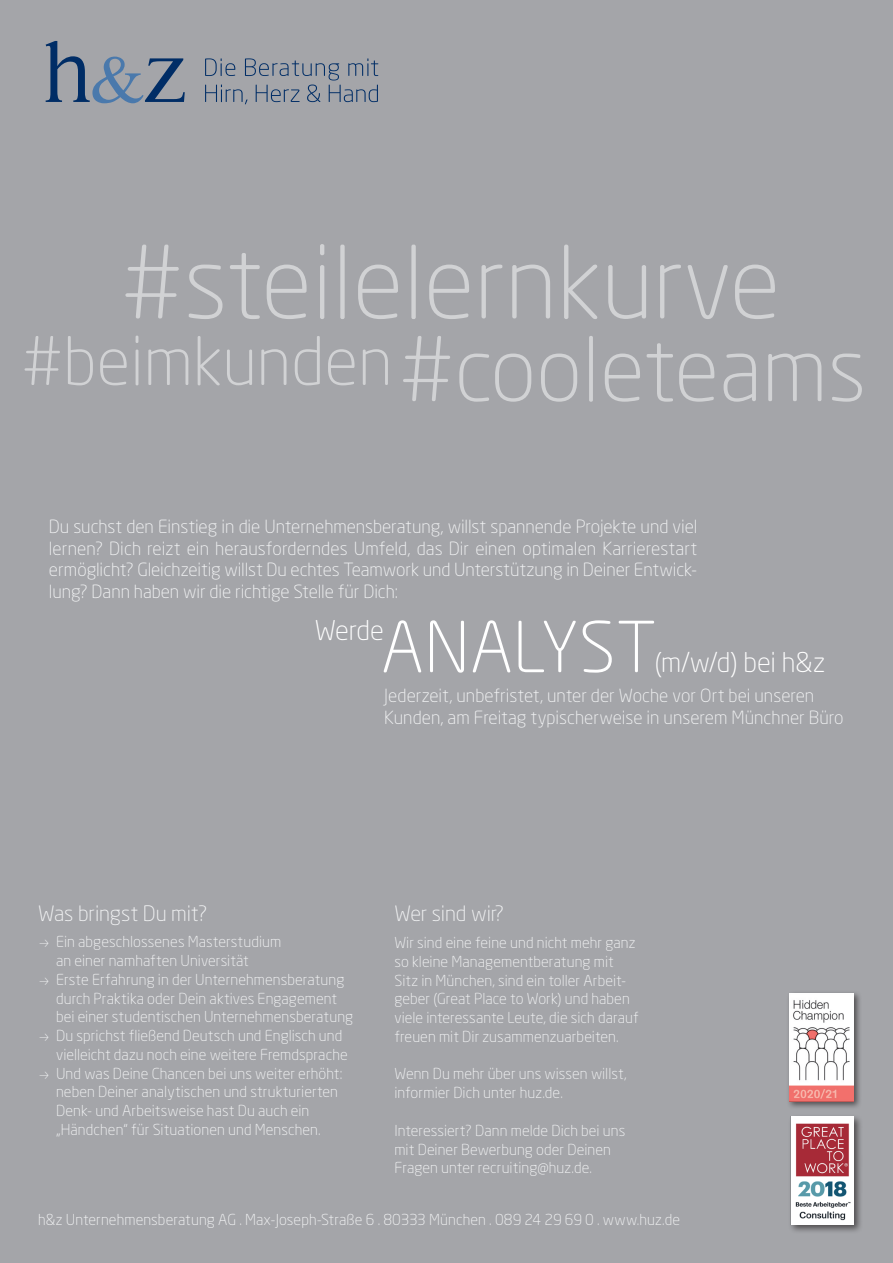
<style>
.page{position:relative;width:893px;height:1263px;background:#a4a5a9}
.page>*{position:absolute;margin:0;border:0;box-sizing:border-box;transform-origin:0 0}
.t1{font:300 99.45px "Neo Sans Std";color:#d1d2d4}
.t2{font:300 69.3px "Neo Sans Std";letter-spacing:.005em;color:#fff}
.t3{font:300 66px "Neo Sans Std";color:#d1d2d4}
.t4{font:300 27px "Neo Sans Std";letter-spacing:-.01em;color:#fff}
.t5{font:300 21px "Neo Sans Std";letter-spacing:-.005em;color:#f2f3f4}
.t6{font:300 18px/21.8px "Neo Sans Std";color:#f2f3f4;text-align:justify}
.t7{font:300 15px/18.8px "Neo Sans Std";letter-spacing:.005em;color:#f2f3f4}
.s1{font-size:87.9px}
.s2{font-family:"Bunuelo Clean Pro"}
</style>
<div class="page">
<svg style="left:205px;top:58px;width:173px;height:46px"></svg>
<svg style="left:46px;top:41px;width:139px;height:62px"></svg>
<div style="left:786px;top:990px;width:76px;height:120px;background:#231f20;opacity:.65"></div>
<img style="left:790px;top:993px;width:64px;height:108px">
<div style="left:788px;top:1114px;width:75px;height:119px;background:#231f20;opacity:.65"></div>
<img style="left:791px;top:1117px;width:63px;height:108px">
<h1 class="t1" style="left:120px;top:223px;width:661px">#steilelernkurve</h1>
<h3 class="t3" style="left:21px;top:322px;width:846px">#beimkunden<span class="s1">#cooleteams</span></h3>
<p class="t6" style="left:49px;top:515px;width:650px">Du suchst den Einstieg in die Unternehmensberatung, willst spannende Projekte und viel lernen? Dich reizt ein herausforderndes Umfeld, das Dir einen optimalen Karrierestart ermöglicht? Gleichzeitig willst Du echtes Teamwork und Unterstützung in Deiner Entwick&shy;lung? Dann haben wir die richtige Stelle für Dich:</p>
<h3 class="t4" style="left:315px;top:614px;width:71px">Werde</h3>
<h2 class="t2" style="left:381px;top:606px;width:277px">ANALYST</h2>
<h3 class="t4" style="left:655px;top:646px;width:172px">(m/w/d) bei h&amp;z</h3>
<p class="t6" style="left:384px;top:685px;width:461px">Jederzeit, unbefristet, unter der Woche vor Ort bei unseren<br>Kunden, am Freitag typischerweise in unserem Münchner Büro</p>
<h3 class="t5" style="left:38px;top:901px;width:171px">Was bringst Du mit?</h3>
<p class="t7" style="left:56px;top:932px;width:227px;text-indent:-18px"><span class="s2">→</span> Ein abgeschlossenes Masterstudium an einer namhaften Universität</p>
<p class="t7" style="left:56px;top:970px;width:299px;text-indent:-18px"><span class="s2">→</span> Erste Erfahrung in der Unternehmensberatung durch Praktika oder Dein aktives Engagement bei einer studentischen Unternehmensberatung</p>
<p class="t7" style="left:56px;top:1026px;width:293px;text-indent:-18px"><span class="s2">→</span> Du sprichst fließend Deutsch und Englisch und vielleicht dazu noch eine weitere Fremdsprache</p>
<p class="t7" style="left:56px;top:1064px;width:288px;text-indent:-18px"><span class="s2">→</span> Und was Deine Chancen bei uns weiter erhöht: neben Deiner analytischen und strukturierten Denk- und Arbeitsweise hast Du auch ein „Händchen“ für Situationen und Menschen.</p>
<h3 class="t5" style="left:394px;top:901px;width:111px">Wer sind wir?</h3>
<p class="t7" style="left:394px;top:933px;width:246px">Wir sind eine feine und nicht mehr ganz so kleine Managementberatung mit Sitz in München, sind ein toller Arbeit&shy;geber (Great Place to Work) und haben viele interessante Leute, die sich darauf freuen mit Dir zusammenzuarbeiten.</p>
<p class="t7" style="left:394px;top:1064px;width:234px">Wenn Du mehr über uns wissen willst, informier Dich unter huz.de.</p>
<p class="t7" style="left:394px;top:1121px;width:232px">Interessiert? Dann melde Dich bei uns mit Deiner Bewerbung oder Deinen<br>Fragen unter recruiting@huz.de.</p>
<p class="t7" style="left:38px;top:1210px;width:643px">h&amp;z Unternehmensberatung AG . Max-Joseph-Straße 6 . 80333 München . 089 24 29 69 0 . www.huz.de</p>
</div>
